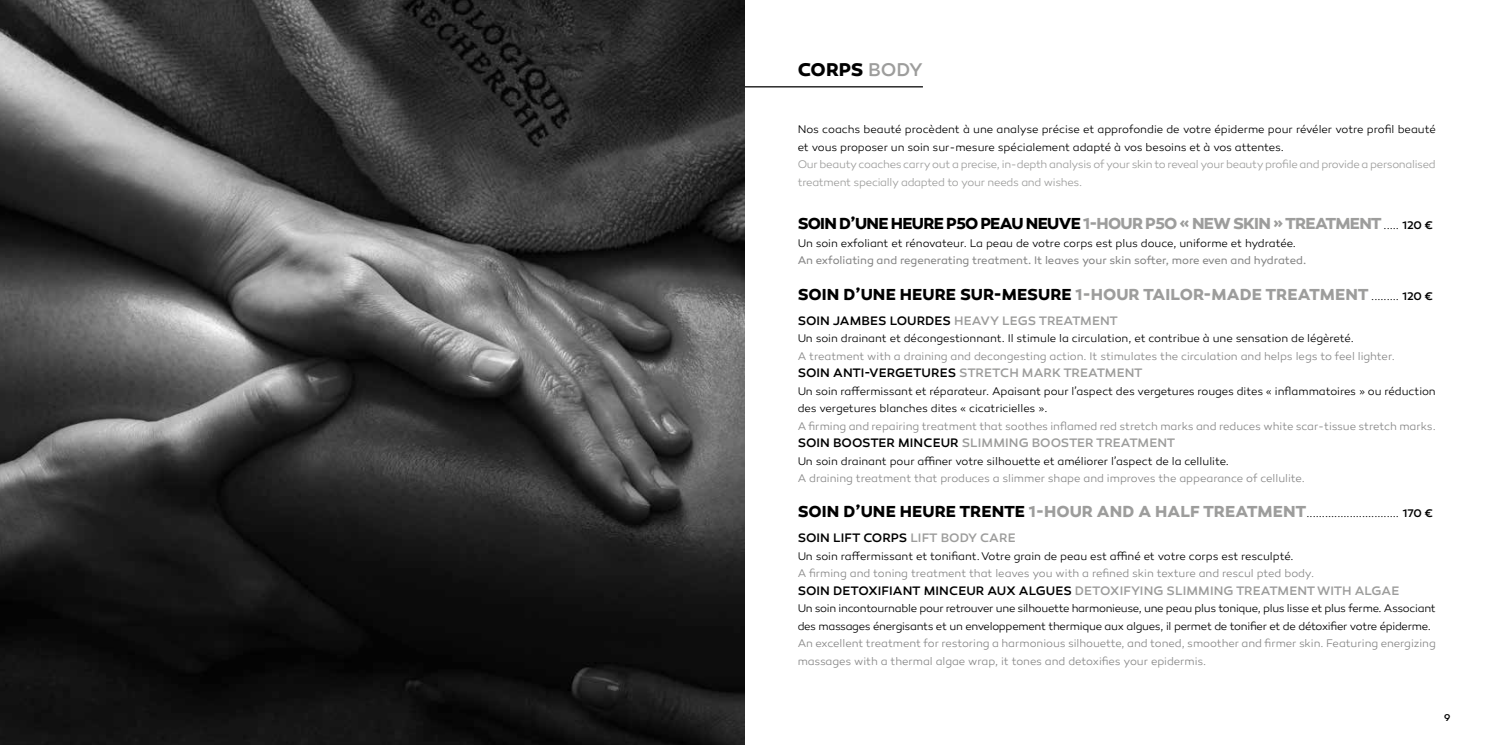
<style>
.page{position:relative;width:1489px;height:745px;background:#fff}
.page>*{position:absolute;margin:0;border:0;box-sizing:border-box;transform-origin:0 0}
.t1{font:700 18.75px "Canaro";letter-spacing:-.005em;color:#000}
.t2{font:700 16.25px "Canaro";letter-spacing:.005em;color:#9d9d9c}
.t3{font:700 16.25px "Canaro";letter-spacing:-.04em;color:#9d9d9c}
.t4{font:500 12.5px "Canaro";letter-spacing:.005em;color:#9d9d9c}
.t5{font:500 12.5px "Canaro";letter-spacing:.01em;color:#000}
.t6{font:300 11.25px/17.5px "Canaro";letter-spacing:-.01em;color:#000}
.t7{font:300 11.25px/17.5px "Canaro";letter-spacing:-.005em;color:#878787}
.t8{font:300 11.25px/17.5px "Canaro";letter-spacing:-.025em;color:#9d9d9c}
.t9{font:11.25px "Canaro";letter-spacing:-.005em;color:#878787}
.t10{font:500 10px "Canaro";color:#000}
.s1{font-weight:500;color:#9d9d9c}
.s2{color:#000}
.s3{font-weight:300;font-size:11.25px;color:#000}
.s4{font-weight:500;font-size:11.25px;color:#000}
.s5{font-weight:700;font-size:16.25px}
.s6{font-weight:700;font-size:16.25px;color:#9d9d9c}
.s7{font-weight:500}
.s8{color:#9d9d9c}
</style>
<div class="page">
<hr style="left:744px;top:86px;width:178px;height:1px;background:#000">
<img style="left:0;top:0;width:744px;height:744px">
<h1 class="t1" style="left:797px;top:58px;width:127px">CORPS <span class="s1">BODY</span></h1>
<p class="t6" style="left:797px;top:121px;width:639px">Nos coachs beauté procèdent à une analyse précise et approfondie de votre épiderme pour révéler votre profil beauté et vous proposer un soin sur-mesure spécialement adapté à vos besoins et à vos attentes.</p>
<p class="t8" style="left:797px;top:156px;width:639px">Our beauty coaches carry out a precise, in-depth analysis of your skin to reveal your beauty profile and provide a personalised treatment specially adapted to your needs and wishes.</p>
<h2 class="t3" style="left:797px;top:213px;width:636px"><span class="s2">SOIN D’UNE HEURE P5O PEAU NEUVE</span> 1-HOUR P5O « NEW SKIN » TREATMENT <span class="s3">.....</span> <span class="s4">120 €</span></h2>
<p class="t6" style="left:797px;top:234px;width:500px">Un soin exfoliant et rénovateur. La peau de votre corps est plus douce, uniforme et hydratée.</p>
<p class="t9" style="left:797px;top:254px;width:510px">An exfoliating and regenerating treatment. It leaves your skin softer, more even and hydrated.</p>
<h2 class="t2" style="left:797px;top:283px;width:636px"><span class="s2">SOIN D’UNE HEURE SUR-MESURE</span> 1-HOUR TAILOR-MADE TREATMENT <span class="s3">.........</span> <span class="s4">120 €</span></h2>
<p class="t4" style="left:797px;top:312px;width:322px"><span class="s2">SOIN JAMBES LOURDES</span> HEAVY LEGS TREATMENT</p>
<p class="t6" style="left:797px;top:329px;width:557px">Un soin drainant et décongestionnant. Il stimule la circulation, et contribue à une sensation de légèreté.</p>
<p class="t7" style="left:797px;top:347px;width:598px">A treatment with a draining and decongesting action. It stimulates the circulation and helps legs to feel lighter.</p>
<p class="t4" style="left:797px;top:365px;width:346px"><span class="s2">SOIN ANTI-VERGETURES</span> STRETCH MARK TREATMENT</p>
<p class="t6" style="left:797px;top:382px;width:639px">Un soin raffermissant et réparateur. Apaisant pour l’aspect des vergetures rouges dites « inflammatoires » ou réduction des vergetures blanches dites « cicatricielles ».</p>
<p class="t7" style="left:797px;top:417px;width:639px">A firming and repairing treatment that soothes inflamed red stretch marks and reduces white scar-tissue stretch marks.</p>
<p class="t4" style="left:797px;top:435px;width:379px"><span class="s2">SOIN BOOSTER MINCEUR</span> SLIMMING BOOSTER TREATMENT</p>
<p class="t6" style="left:797px;top:452px;width:432px">Un soin drainant pour affiner votre silhouette et améliorer l’aspect de la cellulite.</p>
<p class="t7" style="left:797px;top:469px;width:508px">A draining treatment that produces a slimmer shape and improves the appearance of cellulite.</p>
<p class="t6" style="left:797px;top:504px;width:636px"><span class="s5">SOIN D’UNE HEURE TRENTE</span> <span class="s6">1-HOUR AND A HALF TREATMENT</span>.............................. <span class="s7">170 €</span></p>
<p class="t5" style="left:797px;top:530px;width:219px">SOIN LIFT CORPS <span class="s8">LIFT BODY CARE</span></p>
<p class="t6" style="left:797px;top:547px;width:497px">Un soin raffermissant et tonifiant. Votre grain de peau est affiné et votre corps est resculpté.</p>
<p class="t7" style="left:797px;top:564px;width:518px">A firming and toning treatment that leaves you with a refined skin texture and rescul pted body.</p>
<p class="t4" style="left:797px;top:582px;width:603px"><span class="s2">SOIN DETOXIFIANT MINCEUR AUX ALGUES</span> DETOXIFYING SLIMMING TREATMENT WITH ALGAE</p>
<p class="t6" style="left:797px;top:599px;width:639px">Un soin incontournable pour retrouver une silhouette harmonieuse, une peau plus tonique, plus lisse et plus ferme. Associant des massages énergisants et un enveloppement thermique aux algues, il permet de tonifier et de détoxifier votre épiderme.</p>
<p class="t7" style="left:797px;top:634px;width:639px">An excellent treatment for restoring a harmonious silhouette, and toned, smoother and firmer skin. Featuring energizing massages with a thermal algae wrap, it tones and detoxifies your epidermis.</p>
<p class="t10" style="left:1443px;top:711px;width:8px">9</p>
</div>
